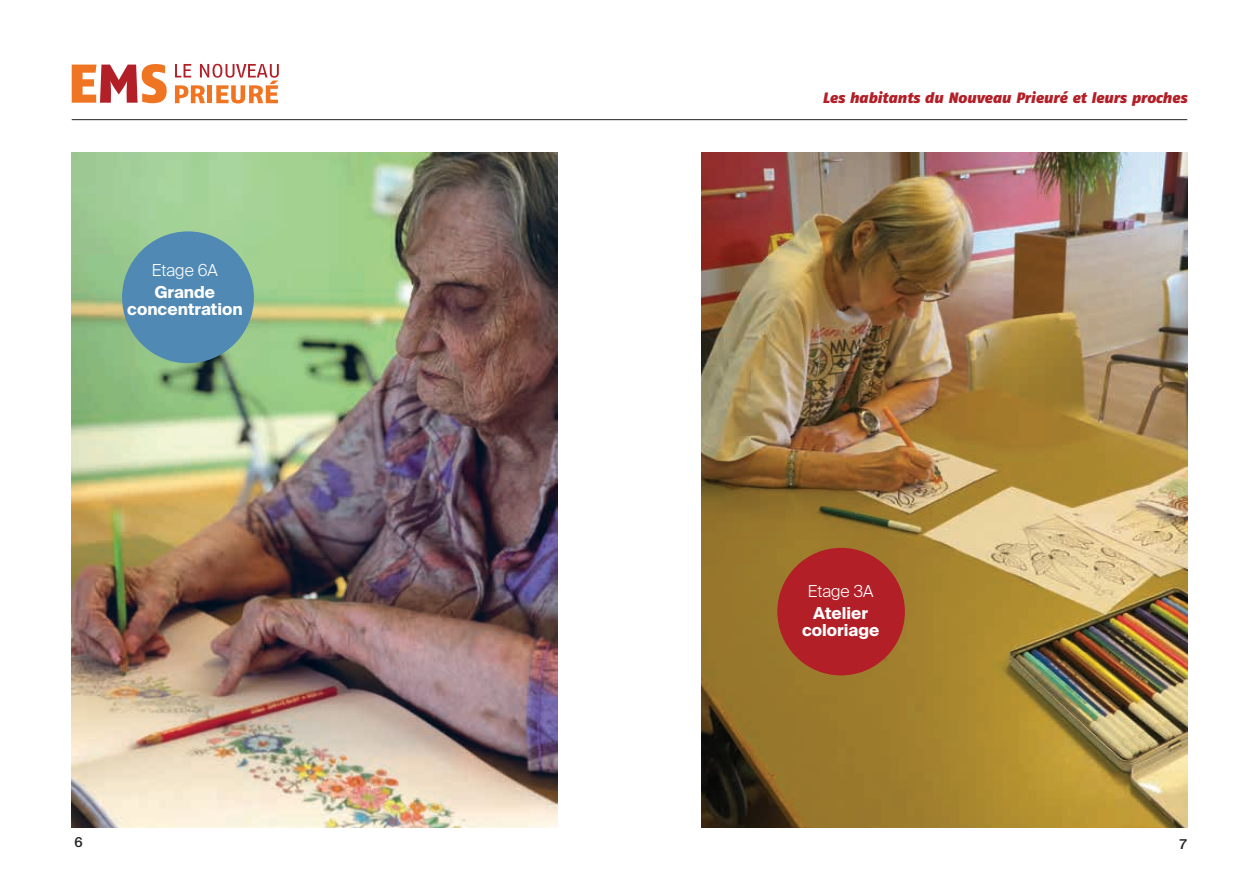
<style>
.page{position:relative;width:1259px;height:893px;background:#fff}
.page>*{position:absolute;margin:0;border:0;box-sizing:border-box;transform-origin:0 0}
.t1{font:700 16.5px/16.5px "Suisse Intl";color:#fff;text-align:center}
.t2{font:300 16.5px "Suisse Intl";color:#fff}
.t3{font:italic 900 15px "Fago OT";color:#b21f27}
.t4{font:500 13.5px "Suisse Intl";color:#231f20}
</style>
<div class="page">
<hr style="left:72px;top:119px;width:1115px;height:1px;background:#231f20">
<svg style="left:72px;top:64px;width:95px;height:39px"></svg>
<svg style="left:175px;top:64px;width:104px;height:39px"></svg>
<img style="left:72px;top:153px;width:485px;height:674px">
<div style="left:122px;top:231px;width:132px;height:132px;background:#5089b4;border-radius:50%"></div>
<img style="left:701px;top:153px;width:486px;height:674px">
<div style="left:777px;top:548px;width:128px;height:127px;background:#b21f27;border-radius:50%"></div>
<p class="t2" style="left:152px;top:260px;width:68px">Etage 6A</p>
<p class="t1" style="left:127px;top:284px;width:117px">Grande concentration</p>
<p class="t3" style="left:822px;top:89px;width:366px">Les habitants du Nouveau Prieuré et leurs proches</p>
<p class="t2" style="left:808px;top:581px;width:67px">Etage 3A</p>
<p class="t1" style="left:802px;top:605px;width:79px">Atelier coloriage</p>
<p class="t4" style="left:74px;top:835px;width:10px">6</p>
<p class="t4" style="left:1180px;top:837px;width:8px">7</p>
</div>
